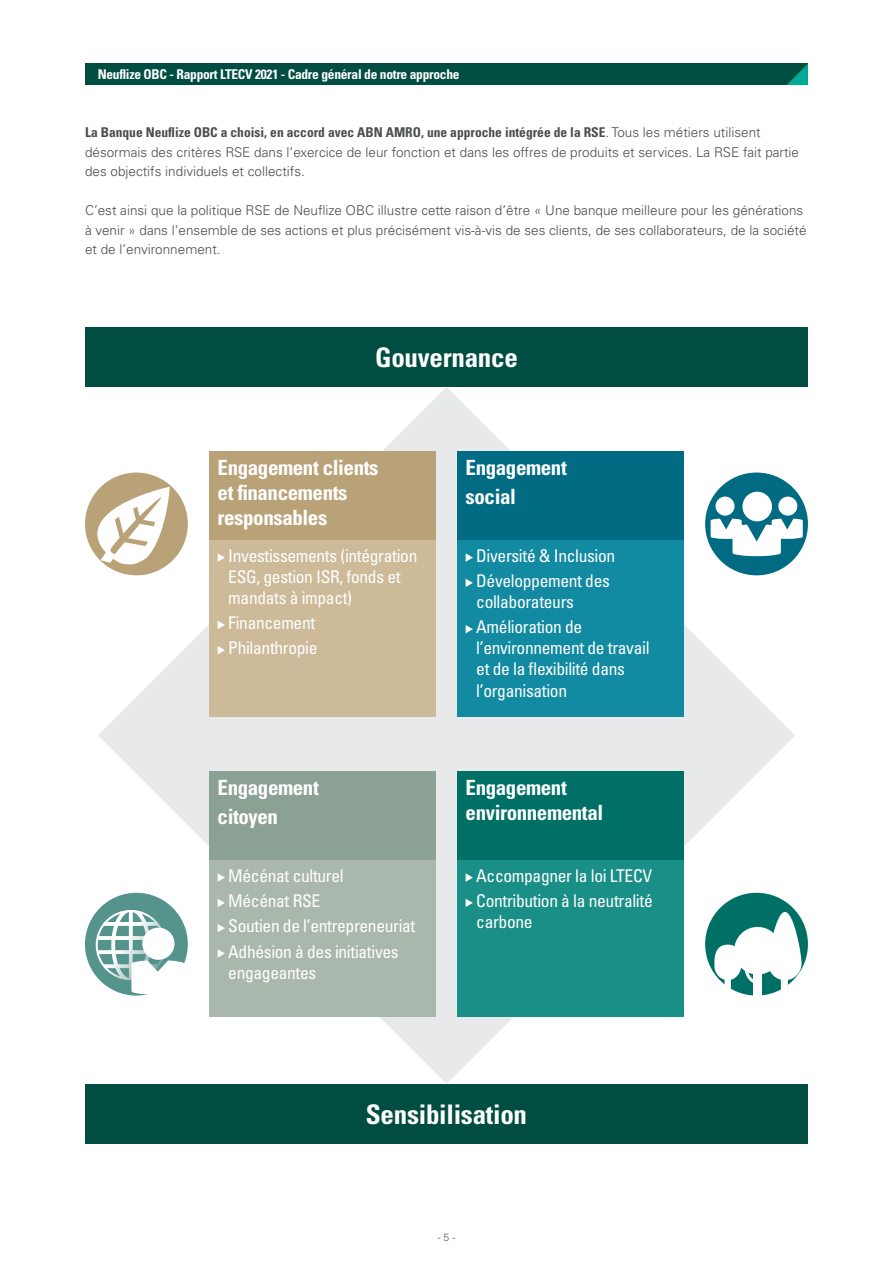
<style>
.page{position:relative;width:893px;height:1263px;background:#fff}
.page>*{position:absolute;margin:0;border:0;box-sizing:border-box;transform-origin:0 0}
.t1{font:700 condensed 27px "Univers LT Std";letter-spacing:-.01em;color:#fff}
.t2{font:700 condensed 21px/25.2px "Univers LT Std";letter-spacing:-.02em;color:#fff}
.t3{font:condensed 17.55px/25.3px "Univers LT Std";letter-spacing:-.02em;color:#fff}
.t4{font:300 13.5px/19.5px "Univers LT Std";color:#4b4c4d}
.t5{font:700 condensed 13.5px "Univers LT Std";letter-spacing:-.02em;color:#fff}
.t6{font:300 10.5px "Univers LT Std";color:#57585a}
.s1{font-weight:700;font-stretch:condensed}
</style>
<div class="page">
<div style="left:85px;top:64px;width:723px;height:21px;background:#004d41"></div>
<svg style="left:787px;top:64px;width:21px;height:21px"></svg>
<svg style="left:98px;top:387px;width:697px;height:697px"></svg>
<div style="left:85px;top:472px;width:103px;height:103px;background:#b9a278;border-radius:50%"></div>
<svg style="left:96px;top:487px;width:74px;height:78px"></svg>
<div style="left:85px;top:893px;width:103px;height:102px;background:#55938d;border-radius:50%"></div>
<svg style="left:96px;top:910px;width:88px;height:85px"></svg>
<div style="left:142px;top:927px;width:33px;height:33px;background:#fff;border-radius:50%"></div>
<div style="left:85px;top:327px;width:723px;height:60px;background:#004d41"></div>
<div style="left:85px;top:1084px;width:723px;height:60px;background:#004d41"></div>
<div style="left:209px;top:451px;width:227px;height:90px;background:#b9a278"></div>
<div style="left:209px;top:771px;width:227px;height:89px;background:#8ba193"></div>
<div style="left:209px;top:541px;width:227px;height:176px;background:#ccba99"></div>
<svg style="left:218px;top:553px;width:7px;height:9px"></svg>
<svg style="left:218px;top:621px;width:7px;height:8px"></svg>
<svg style="left:218px;top:646px;width:7px;height:8px"></svg>
<div style="left:209px;top:860px;width:227px;height:157px;background:#aab7ac"></div>
<svg style="left:218px;top:873px;width:7px;height:9px"></svg>
<svg style="left:218px;top:899px;width:7px;height:8px"></svg>
<svg style="left:218px;top:924px;width:7px;height:8px"></svg>
<svg style="left:218px;top:949px;width:7px;height:9px"></svg>
<div style="left:457px;top:451px;width:227px;height:90px;background:#006b83"></div>
<div style="left:457px;top:771px;width:227px;height:89px;background:#006f65"></div>
<div style="left:457px;top:541px;width:227px;height:176px;background:#128ba2"></div>
<svg style="left:466px;top:553px;width:7px;height:9px"></svg>
<svg style="left:466px;top:579px;width:7px;height:8px"></svg>
<svg style="left:466px;top:625px;width:7px;height:8px"></svg>
<div style="left:457px;top:860px;width:227px;height:157px;background:#1a8f88"></div>
<svg style="left:466px;top:873px;width:7px;height:9px"></svg>
<svg style="left:466px;top:899px;width:7px;height:8px"></svg>
<div style="left:705px;top:472px;width:103px;height:103px;background:#006b83;border-radius:50%"></div>
<div style="left:742px;top:492px;width:30px;height:29px;background:#fff;border-radius:50%"></div>
<div style="left:778px;top:497px;width:19px;height:19px;background:#fff;border-radius:50%"></div>
<div style="left:716px;top:497px;width:18px;height:19px;background:#fff;border-radius:50%"></div>
<svg style="left:711px;top:518px;width:92px;height:38px"></svg>
<div style="left:705px;top:893px;width:103px;height:102px;background:#006f65;border-radius:50%"></div>
<svg style="left:781px;top:980px;width:7px;height:12px"></svg>
<svg style="left:768px;top:912px;width:33px;height:68px;fill:#fff"></svg>
<div style="left:753px;top:951px;width:9px;height:44px;background:#fff"></div>
<div style="left:734px;top:927px;width:47px;height:47px;background:#fff;border-radius:50%"></div>
<svg style="left:712px;top:945px;width:41px;height:47px"></svg>
<p class="t5" style="left:98px;top:66px;width:363px">Neuflize OBC - Rapport LTECV 2021 - Cadre général de notre approche</p>
<p class="t4" style="left:85px;top:123px;width:715px"><span class="s1">La Banque Neuflize OBC a choisi, en accord avec ABN AMRO, une approche intégrée de la RSE</span>. Tous les métiers utilisent désormais des critères RSE dans l’exercice de leur fonction et dans les offres de produits et services. La RSE fait partie des objectifs individuels et collectifs.</p>
<p class="t4" style="left:85px;top:201px;width:723px">C’est ainsi que la politique RSE de Neuflize OBC illustre cette raison d’être « Une banque meilleure pour les générations à venir » dans l’ensemble de ses actions et plus précisément vis-à-vis de ses clients, de ses collaborateurs, de la société et de l’environnement.</p>
<h1 class="t1" style="left:375px;top:341px;width:144px">Gouvernance</h1>
<h2 class="t2" style="left:218px;top:455px;width:162px">Engagement clients et financements responsables</h2>
<p class="t3" style="left:228px;top:545px;width:191px;line-height:21px">Investissements (intégration<br>ESG, gestion ISR, fonds et mandats à impact)</p>
<p class="t3" style="left:228px;top:610px;width:91px">Financement<br>Philanthropie</p>
<h2 class="t2" style="left:218px;top:773px;width:103px;line-height:29.4px">Engagement citoyen</h2>
<p class="t3" style="left:228px;top:863px;width:189px">Mécénat culturel<br>Mécénat RSE<br>Soutien de l’entrepreneuriat<br>Adhésion à des initiatives</p>
<p class="t3" style="left:228px;top:959px;width:90px">engageantes</p>
<h2 class="t2" style="left:466px;top:453px;width:103px;line-height:29.4px">Engagement social</h2>
<p class="t3" style="left:476px;top:543px;width:141px">Diversité &amp; Inclusion<br>Développement des</p>
<p class="t3" style="left:476px;top:589px;width:108px">collaborateurs<br>Amélioration de</p>
<p class="t3" style="left:476px;top:637px;width:175px;line-height:21px">l’environnement de travail et de la flexibilité dans l’organisation</p>
<h2 class="t2" style="left:466px;top:775px;width:139px">Engagement environnemental</h2>
<p class="t3" style="left:476px;top:863px;width:178px">Accompagner la loi LTECV<br>Contribution à la neutralité</p>
<p class="t3" style="left:476px;top:909px;width:58px">carbone</p>
<h1 class="t1" style="left:366px;top:1097px;width:163px">Sensibilisation</h1>
<p class="t6" style="left:438px;top:1231px;width:19px">- 5 -</p>
</div>
